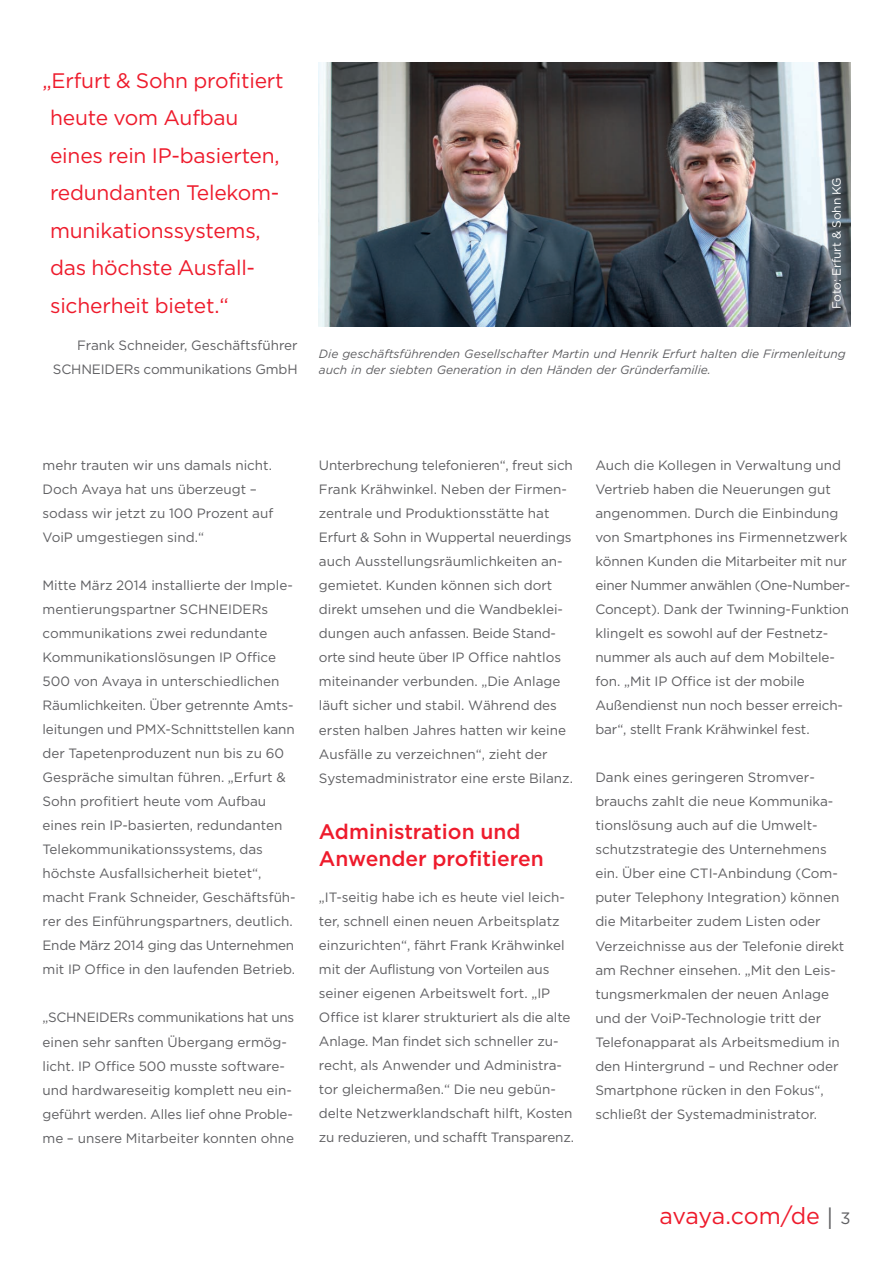
<style>
.page{position:relative;width:893px;height:1263px;background:#fff}
.page>*{position:absolute;margin:0;border:0;box-sizing:border-box;transform-origin:0 0}
.t1{font:23.25px "Gotham";letter-spacing:-.015em;color:#ee1b2c}
.t2{font:21px/37.5px "Gotham";letter-spacing:-.01em;color:#ee1b2c}
.t3{font:500 21px/27px "Gotham";color:#ee1b2c}
.t4{font:13.5px/24px "Gotham";color:#5f5f62}
.t5{font:italic 12px/16.5px "Gotham";color:#5f5f62}
.t6{font:12px "Gotham";letter-spacing:-.01em;color:#fff}
.s1{color:#5f5f62}
.s2{font-size:16.5px;color:#5f5f62}
</style>
<div class="page">
<img style="left:319px;top:62px;width:531px;height:264px">
<h2 class="t2" style="left:50px;top:61px;width:235px;text-indent:-8px">„Erfurt &amp; Sohn profitiert heute vom Aufbau eines rein IP-basierten, redundanten Telekom&shy;munikationssystems, das höchste Ausfall&shy;sicherheit bietet.“</h2>
<p class="t4" style="left:53px;top:333px;width:246px;text-align:right">Frank Schneider, Geschäftsführer<br>SCHNEIDERs communikations GmbH</p>
<p class="t6" style="left:830px;top:309px;width:133px;rotate:-90deg">Foto: Erfurt &amp; Sohn KG</p>
<p class="t5" style="left:319px;top:345px;width:528px">Die geschäftsführenden Gesellschafter Martin und Henrik Erfurt halten die Firmenleitung auch in der siebten Generation in den Händen der Gründerfamilie.</p>
<p class="t4" style="left:43px;top:453px;width:232px">mehr trauten wir uns damals nicht.<br>Doch Avaya hat uns überzeugt – sodass wir jetzt zu 100 Prozent auf<br>VoiP umgestiegen sind.“</p>
<p class="t4" style="left:43px;top:573px;width:255px">Mitte März 2014 installierte der Imple&shy;mentierungspartner SCHNEIDERs communikations zwei redundante Kommunikationslösungen IP Office 500 von Avaya in unterschiedlichen Räumlichkeiten. Über getrennte Amts&shy;leitungen und PMX-Schnittstellen kann der Tapetenproduzent nun bis zu 60<br>Gespräche simultan führen. „Erfurt &amp; Sohn profitiert heute vom Aufbau eines rein IP-basierten, redundanten Telekommunikationssystems, das höchste Ausfallsicherheit bietet“, macht Frank Schneider, Geschäftsfüh&shy;rer des Einführungspartners, deutlich.<br>Ende März 2014 ging das Unternehmen mit IP Office in den laufenden Betrieb.</p>
<p class="t4" style="left:43px;top:1005px;width:253px">„SCHNEIDERs communikations hat uns einen sehr sanften Übergang ermög&shy;licht. IP Office 500 musste software&shy;und hardwareseitig komplett neu ein&shy;geführt werden. Alles lief ohne Proble&shy;me – unsere Mitarbeiter konnten ohne</p>
<p class="t4" style="left:319px;top:453px;width:256px">Unterbrechung telefonieren“, freut sich Frank Krähwinkel. Neben der Firmen&shy;zentrale und Produktionsstätte hat Erfurt &amp; Sohn in Wuppertal neuerdings auch Ausstellungsräumlichkeiten an&shy;gemietet. Kunden können sich dort direkt umsehen und die Wandbeklei&shy;dungen auch anfassen. Beide Stand&shy;orte sind heute über IP Office nahtlos miteinander verbunden. „Die Anlage läuft sicher und stabil. Während des ersten halben Jahres hatten wir keine Ausfälle zu verzeichnen“, zieht der Systemadministrator eine erste Bilanz.</p>
<h2 class="t3" style="left:319px;top:818px;width:227px">Administration und<br>Anwender profitieren</h2>
<p class="t4" style="left:319px;top:885px;width:257px">„IT-seitig habe ich es heute viel leich&shy;ter, schnell einen neuen Arbeitsplatz einzurichten“, fährt Frank Krähwinkel mit der Auflistung von Vorteilen aus seiner eigenen Arbeitswelt fort. „IP Office ist klarer strukturiert als die alte Anlage. Man findet sich schneller zu&shy;recht, als Anwender und Administra&shy;tor gleichermaßen.“ Die neu gebün&shy;delte Netzwerklandschaft hilft, Kosten zu reduzieren, und schafft Transparenz.</p>
<p class="t4" style="left:595px;top:453px;width:257px">Auch die Kollegen in Verwaltung und Vertrieb haben die Neuerungen gut angenommen. Durch die Einbindung von Smartphones ins Firmennetzwerk können Kunden die Mitarbeiter mit nur einer Nummer anwählen (One-Number-Concept). Dank der Twinning-Funktion klingelt es sowohl auf der Festnetz&shy;nummer als auch auf dem Mobiltele&shy;fon. „Mit IP Office ist der mobile Außendienst nun noch besser erreich&shy;bar“, stellt Frank Krähwinkel fest.</p>
<p class="t4" style="left:595px;top:765px;width:251px">Dank eines geringeren Stromver&shy;brauchs zahlt die neue Kommunika&shy;tionslösung auch auf die Umwelt&shy;schutzstrategie des Unternehmens ein. Über eine CTI-Anbindung (Com&shy;puter Telephony Integration) können die Mitarbeiter zudem Listen oder Verzeichnisse aus der Telefonie direkt am Rechner einsehen. „Mit den Leis&shy;tungsmerkmalen der neuen Anlage und der VoiP-Technologie tritt der Telefonapparat als Arbeitsmedium in den Hintergrund – und Rechner oder Smartphone rücken in den Fokus“, schließt der Systemadministrator.</p>
<h1 class="t1" style="left:660px;top:1203px;width:192px">avaya.com/de <span class="s1">|</span> <span class="s2">3</span></h1>
</div>
